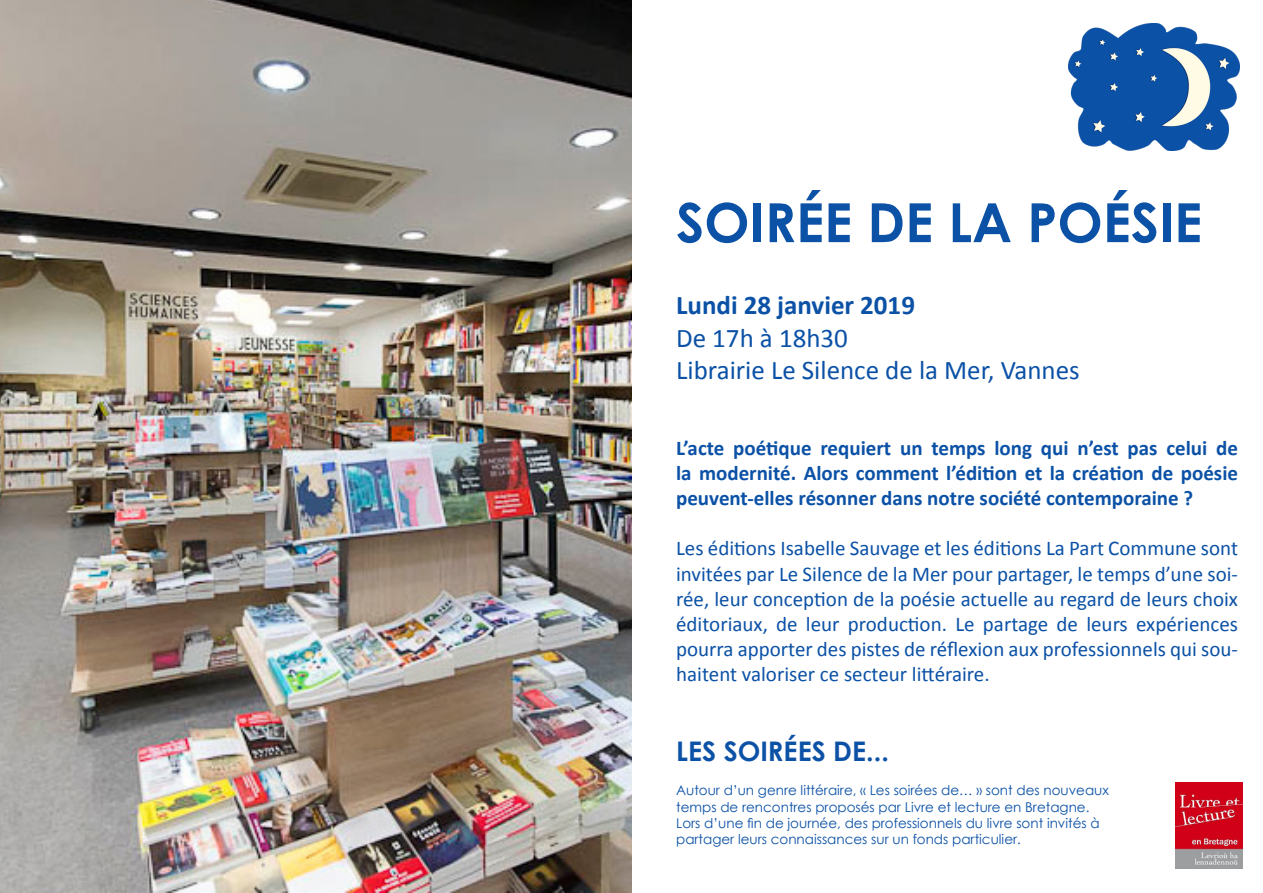
<style>
.page{position:relative;width:1263px;height:893px;background:#fff}
.page>*{position:absolute;margin:0;border:0;box-sizing:border-box;transform-origin:0 0}
.t1{font:700 54px "Century Gothic";color:#0b51a6}
.t2{font:27px "Calibri";color:#0b51a6}
.t3{font:700 27px "Calibri";color:#0b51a6}
.t4{font:700 27px "Century Gothic";color:#0b51a6}
.t5{font:21px/25.2px "Calibri";color:#0b51a6;text-align:justify}
.t6{font:700 21px/25.2px "Calibri";color:#0b51a6;text-align:justify}
.t7{font:13.5px/16.2px "Century Gothic";color:#0b51a6}
</style>
<div class="page">
<img style="left:1176px;top:782px;width:66px;height:86px">
<img style="left:1068px;top:23px;width:171px;height:128px">
<img style="left:0;top:0;width:631px;height:893px">
<p class="t1" style="left:676px;top:182px;width:527px">SOIRÉE DE LA POÉSIE</p>
<p class="t3" style="left:676px;top:288px;width:240px">Lundi 28 janvier 2019</p>
<p class="t2" style="left:676px;top:321px;width:173px">De 17h à 18h30</p>
<p class="t2" style="left:676px;top:353px;width:405px">Librairie Le Silence de la Mer, Vannes</p>
<p class="t6" style="left:676px;top:435px;width:563px">L’acte poétique requiert un temps long qui n’est pas celui de la modernité. Alors comment l’édition et la création de poésie peuvent-elles résonner dans notre société contemporaine ?</p>
<p class="t5" style="left:676px;top:535px;width:563px">Les éditions Isabelle Sauvage et les éditions La Part Commune sont invitées par Le Silence de la Mer pour partager, le temps d’une soi&shy;rée, leur conception de la poésie actuelle au regard de leurs choix éditoriaux, de leur production. Le partage de leurs expériences pourra apporter des pistes de réflexion aux professionnels qui sou&shy;haitent valoriser ce secteur littéraire.</p>
<p class="t4" style="left:676px;top:731px;width:214px">LES SOIRÉES DE...</p>
<p class="t7" style="left:676px;top:782px;width:434px">Autour d’un genre littéraire, « Les soirées de… » sont des nouveaux temps de rencontres proposés par Livre et lecture en Bretagne.</p>
<p class="t7" style="left:676px;top:815px;width:425px">Lors d’une fin de journée, des professionnels du livre sont invités à partager leurs connaissances sur un fonds particulier.</p>
</div>
